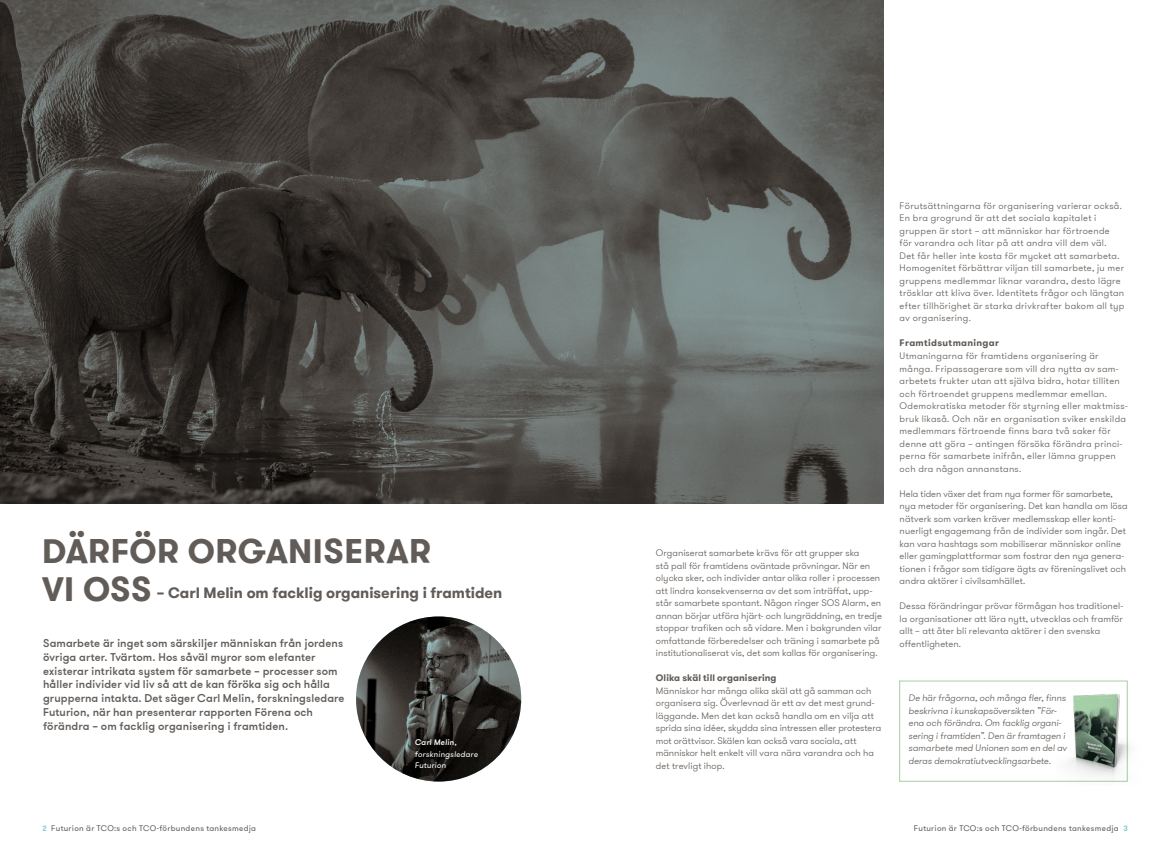
<style>
.page{position:relative;width:1170px;height:858px;background:#fff}
.page>*{position:absolute;margin:0;border:0;box-sizing:border-box;transform-origin:0 0}
.t1{font:700 33.75px/37.5px "GT Walsheim";letter-spacing:.01em;color:#615c58}
.t2{font:700 15px "GT Walsheim";color:#615c58}
.t3{font:500 11.25px/13.8px "GT Walsheim";letter-spacing:.01em;color:#615c58}
.t4{font:300 9.38px/12.5px "GT Walsheim";letter-spacing:.015em;color:#615c58}
.t5{font:italic 300 9.38px/12.5px "GT Walsheim";color:#615c58}
.t6{font:700 9.38px "GT Walsheim";letter-spacing:.015em;color:#615c58}
.t7{font:700 9.38px "GT Walsheim";letter-spacing:.035em;color:#615c58}
.t8{font:8.12px "GT Walsheim";letter-spacing:.035em;color:#615c58}
.t9{font:italic 8.12px/11.2px "GT Walsheim";letter-spacing:.015em;color:#fff}
.t10{font:italic 500 8.12px "GT Walsheim";letter-spacing:.02em;color:#fff}
.s1{font-weight:700;font-size:7.5px;color:#90cdcf}
</style>
<div class="page">
<div style="left:899px;top:680px;width:228px;height:101px;border:1px solid #a3cfa4"></div>
<img style="left:1056px;top:680px;width:73px;height:102px">
<img style="left:356px;top:616px;width:165px;height:165px;border-radius:82px">
<img style="left:0;top:0;width:883px;height:503px">
<h1 class="t1" style="left:42px;top:532px;width:390px">DÄRFÖR ORGANISERAR<br>VI OSS</h1>
<h2 class="t2" style="left:157px;top:583px;width:347px">– Carl Melin om facklig organisering i framtiden</h2>
<p class="t3" style="left:43px;top:636px;width:303px">Samarbete är inget som särskiljer människan från jordens övriga arter. Tvärtom. Hos såväl myror som elefanter existerar intrikata system för samarbete – processer som håller individer vid liv så att de kan föröka sig och hålla grupperna intakta. Det säger Carl Melin, forskningsledare Futurion, när han presenterar rapporten Förena och förändra – om facklig organisering i framtiden.</p>
<p class="t10" style="left:415px;top:737px;width:43px">Carl Melin,</p>
<p class="t9" style="left:415px;top:748px;width:65px">forskningsledare<br>Futurion</p>
<p class="t4" style="left:656px;top:547px;width:227px">Organiserat samarbete krävs för att grupper ska<br>stå pall för framtidens oväntade prövningar. När en olycka sker, och individer antar olika roller i processen att lindra konsekvenserna av det som inträffat, upp&shy;står samarbete spontant. Någon ringer SOS Alarm, en annan börjar utföra hjärt- och lungräddning, en tredje stoppar trafiken och så vidare. Men i bakgrunden vilar omfattande förberedelser och träning i samarbete på institutionaliserat vis, det som kallas för organisering.</p>
<p class="t6" style="left:656px;top:672px;width:122px">Olika skäl till organisering</p>
<p class="t4" style="left:656px;top:684px;width:227px">Människor har många olika skäl att gå samman och organisera sig. Överlevnad är ett av det mest grund&shy;läggande. Men det kan också handla om en vilja att sprida sina idéer, skydda sina intressen eller protestera mot orättvisor. Skälen kan också vara sociala, att människor helt enkelt vill vara nära varandra och ha det trevligt ihop.</p>
<p class="t4" style="left:899px;top:200px;width:226px">Förutsättningarna för organisering varierar också.<br>En bra grogrund är att det sociala kapitalet i gruppen är stort – att människor har förtroende för varandra och litar på att andra vill dem väl.<br>Det får heller inte kosta för mycket att samarbeta.<br>Homogenitet förbättrar viljan till samarbete, ju mer gruppens medlemmar liknar varandra, desto lägre trösklar att kliva över. Identitets frågor och längtan efter tillhörighet är starka drivkrafter bakom all typ av organisering.</p>
<p class="t7" style="left:899px;top:337px;width:101px">Framtidsutmaningar</p>
<p class="t4" style="left:899px;top:349px;width:230px">Utmaningarna för framtidens organisering är många. Fripassagerare som vill dra nytta av sam&shy;arbetets frukter utan att själva bidra, hotar tilliten och förtroendet gruppens medlemmar emellan.<br>Odemokratiska metoder för styrning eller maktmiss&shy;bruk likaså. Och när en organisation sviker enskilda medlemmars förtroende finns bara två saker för denne att göra – antingen försöka förändra princi&shy;perna för samarbete inifrån, eller lämna gruppen och dra någon annanstans.</p>
<p class="t4" style="left:899px;top:487px;width:230px">Hela tiden växer det fram nya former för samarbete, nya metoder för organisering. Det kan handla om lösa nätverk som varken kräver medlemsskap eller konti&shy;nuerligt engagemang från de individer som ingår. Det kan vara hashtags som mobiliserar människor online eller gamingplattformar som fostrar den nya genera&shy;tionen i frågor som tidigare ägts av föreningslivet och andra aktörer i civilsamhället.</p>
<p class="t4" style="left:899px;top:599px;width:225px">Dessa förändringar prövar förmågan hos traditionel&shy;la organisationer att lära nytt, utvecklas och framför allt – att åter bli relevanta aktörer i den svenska offentligheten.</p>
<p class="t5" style="left:908px;top:691px;width:160px">De här frågorna, och många fler, finns beskrivna i kunskapsöversikten ”För&shy;ena och förändra. Om facklig organi&shy;sering i framtiden”. Den är framtagen i samarbete med Unionen som en del av deras demokratiutvecklingsarbete.</p>
<p class="t8" style="left:43px;top:822px;width:215px"><span class="s1">2</span> Futurion är TCO:s och TCO-förbundens tankesmedja</p>
<p class="t8" style="left:913px;top:822px;width:215px">Futurion är TCO:s och TCO-förbundens tankesmedja <span class="s1">3</span></p>
</div>
